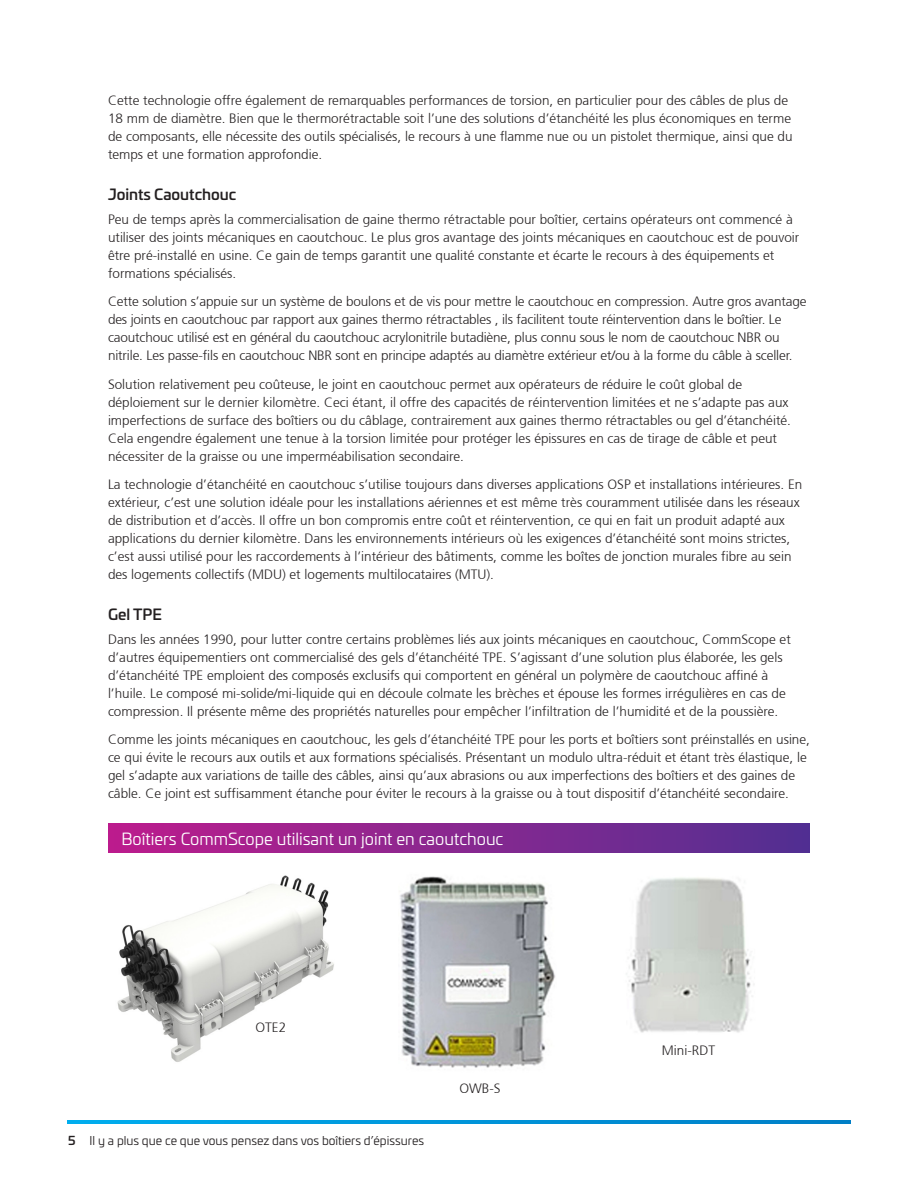
<style>
.page{position:relative;width:918px;height:1188px;background:#fff}
.page>*{position:absolute;margin:0;border:0;box-sizing:border-box;transform-origin:0 0}
.t1{font:16.5px "Univia Pro";color:#fff}
.CS_Headline_level_2{font:500 15px "Univia Pro";color:#231f20}
.CS_Body_text_9pt{font:300 13.5px/18px "Frutiger 45";color:#231f20}
.t2{font:12px "Univia Pro";color:#231f20}
.s1{font-weight:500}
</style>
<div class="page">
<svg style="left:68px;top:1121px;width:782px;height:2px"></svg>
<img style="left:117px;top:875px;width:637px;height:193px">
<div style="left:108px;top:823px;width:702px;height:30px;background:linear-gradient(to right,#bd1d8d,#533092)"></div>
<p class="CS_Body_text_9pt" style="left:108px;top:91px;width:686px">Cette technologie offre également de remarquables performances de torsion, en particulier pour des câbles de plus de 18 mm de diamètre. Bien que le thermorétractable soit l’une des solutions d’étanchéité les plus économiques en terme de composants, elle nécessite des outils spécialisés, le recours à une flamme nue ou un pistolet thermique, ainsi que du temps et une formation approfondie.</p>
<p class="CS_Headline_level_2" style="left:108px;top:182px;width:130px">Joints Caoutchouc</p>
<p class="CS_Body_text_9pt" style="left:108px;top:210px;width:693px">Peu de temps après la commercialisation de gaine thermo rétractable pour boîtier, certains opérateurs ont commencé à utiliser des joints mécaniques en caoutchouc. Le plus gros avantage des joints mécaniques en caoutchouc est de pouvoir être pré-installé en usine. Ce gain de temps garantit une qualité constante et écarte le recours à des équipements et formations spécialisés.</p>
<p class="CS_Body_text_9pt" style="left:108px;top:293px;width:700px">Cette solution s’appuie sur un système de boulons et de vis pour mettre le caoutchouc en compression. Autre gros avantage des joints en caoutchouc par rapport aux gaines thermo rétractables , ils facilitent toute réintervention dans le boîtier. Le caoutchouc utilisé est en général du caoutchouc acrylonitrile butadiène, plus connu sous le nom de caoutchouc NBR ou nitrile. Les passe-fils en caoutchouc NBR sont en principe adaptés au diamètre extérieur et/ou à la forme du câble à sceller.</p>
<p class="CS_Body_text_9pt" style="left:108px;top:375px;width:685px">Solution relativement peu coûteuse, le joint en caoutchouc permet aux opérateurs de réduire le coût global de déploiement sur le dernier kilomètre. Ceci étant, il offre des capacités de réintervention limitées et ne s’adapte pas aux imperfections de surface des boîtiers ou du câblage, contrairement aux gaines thermo rétractables ou gel d’étanchéité.<br>Cela engendre également une tenue à la torsion limitée pour protéger les épissures en cas de tirage de câble et peut nécessiter de la graisse ou une imperméabilisation secondaire.</p>
<p class="CS_Body_text_9pt" style="left:108px;top:476px;width:696px">La technologie d’étanchéité en caoutchouc s’utilise toujours dans diverses applications OSP et installations intérieures. En extérieur, c’est une solution idéale pour les installations aériennes et est même très couramment utilisée dans les réseaux de distribution et d’accès. Il offre un bon compromis entre coût et réintervention, ce qui en fait un produit adapté aux applications du dernier kilomètre. Dans les environnements intérieurs où les exigences d’étanchéité sont moins strictes, c’est aussi utilisé pour les raccordements à l’intérieur des bâtiments, comme les boîtes de jonction murales fibre au sein des logements collectifs (MDU) et logements multilocataires (MTU).</p>
<p class="CS_Headline_level_2" style="left:108px;top:602px;width:55px">Gel TPE</p>
<p class="CS_Body_text_9pt" style="left:108px;top:630px;width:684px">Dans les années 1990, pour lutter contre certains problèmes liés aux joints mécaniques en caoutchouc, CommScope et d’autres équipementiers ont commercialisé des gels d’étanchéité TPE. S’agissant d’une solution plus élaborée, les gels d’étanchéité TPE emploient des composés exclusifs qui comportent en général un polymère de caoutchouc affiné à l’huile. Le composé mi-solide/mi-liquide qui en découle colmate les brèches et épouse les formes irrégulières en cas de compression. Il présente même des propriétés naturelles pour empêcher l’infiltration de l’humidité et de la poussière.</p>
<p class="CS_Body_text_9pt" style="left:108px;top:731px;width:704px">Comme les joints mécaniques en caoutchouc, les gels d’étanchéité TPE pour les ports et boîtiers sont préinstallés en usine, ce qui évite le recours aux outils et aux formations spécialisés. Présentant un modulo ultra-réduit et étant très élastique, le gel s’adapte aux variations de taille des câbles, ainsi qu’aux abrasions ou aux imperfections des boîtiers et des gaines de câble. Ce joint est suffisamment étanche pour éviter le recours à la graisse ou à tout dispositif d’étanchéité secondaire.</p>
<p class="t1" style="left:121px;top:827px;width:384px">Boîtiers CommScope utilisant un joint en caoutchouc</p>
<p class="CS_Body_text_9pt" style="left:255px;top:1018px;width:32px">OTE2</p>
<p class="t2" style="left:68px;top:1132px;width:358px"><span class="s1">5</span> Il y a plus que ce que vous pensez dans vos boîtiers d’épissures</p>
<p class="CS_Body_text_9pt" style="left:459px;top:1080px;width:43px">OWB-S</p>
<p class="CS_Body_text_9pt" style="left:662px;top:1041px;width:55px">Mini-RDT</p>
</div>
